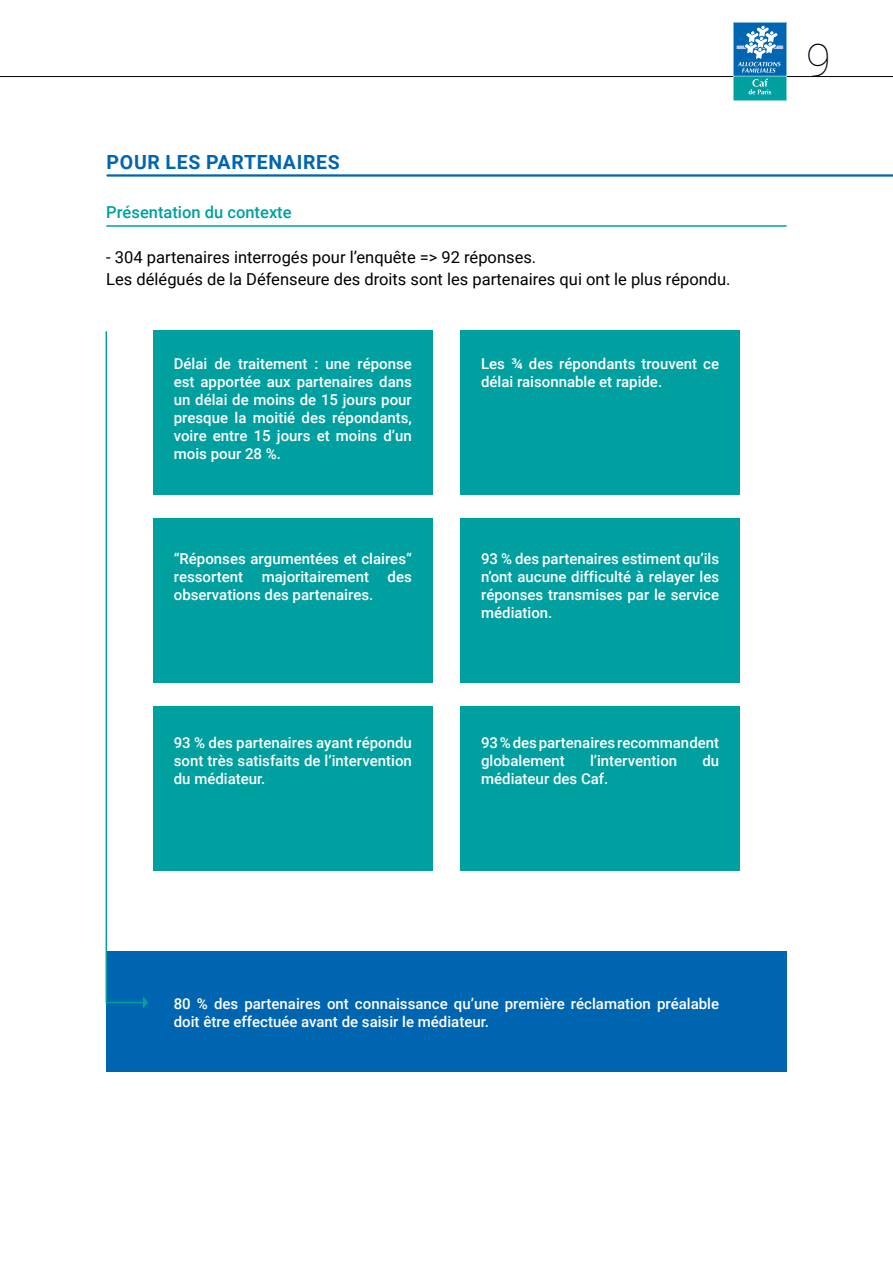
<style>
.page{position:relative;width:893px;height:1263px;background:#fff}
.page>*{position:absolute;margin:0;border:0;box-sizing:border-box;transform-origin:0 0}
.t1{font:100 45px "Roboto";color:#000}
.t2{font:700 19.5px "Roboto";letter-spacing:.035em;color:#0065b1}
.t3{font:16.5px/22.2px "Roboto";color:#000}
.t4{font:500 16.5px "Roboto";color:#009fa0}
.t5{font:500 15px/18px "Roboto";color:#fff;text-align:justify}
</style>
<div class="page">
<hr style="left:0;top:76px;width:893px;height:1px;background:#000">
<svg style="left:733px;top:22px;width:54px;height:79px;background:#3495bc"></svg>
<hr style="left:107px;top:174px;width:786px;height:3px;background:#0065b1">
<div style="left:106px;top:951px;width:681px;height:120px;background:#0065b1"></div>
<div style="left:153px;top:330px;width:280px;height:165px;background:#009fa0"></div>
<div style="left:460px;top:330px;width:280px;height:165px;background:#009fa0"></div>
<div style="left:153px;top:518px;width:280px;height:165px;background:#009fa0"></div>
<div style="left:460px;top:518px;width:280px;height:165px;background:#009fa0"></div>
<div style="left:153px;top:706px;width:280px;height:165px;background:#009fa0"></div>
<div style="left:460px;top:706px;width:280px;height:165px;background:#009fa0"></div>
<svg style="left:105px;top:331px;width:43px;height:677px"></svg>
<hr style="left:106px;top:225px;width:681px;height:2px;background:#009fa0">
<h2 class="t2" style="left:107px;top:149px;width:235px">POUR LES PARTENAIRES</h2>
<p class="t4" style="left:106px;top:201px;width:187px">Présentation du contexte</p>
<p class="t3" style="left:106px;top:245px;width:626px">- 304 partenaires interrogés pour l’enquête =&gt; 92 réponses.<br>Les délégués de la Défenseure des droits sont les partenaires qui ont le plus répondu.</p>
<p class="t5" style="left:174px;top:355px;width:240px">Délai de traitement : une réponse est apportée aux partenaires dans un délai de moins de 15 jours pour presque la moitié des répondants, voire entre 15 jours et moins d’un mois pour 28 %.</p>
<p class="t5" style="left:481px;top:355px;width:240px">Les ¾ des répondants trouvent ce délai raisonnable et rapide.</p>
<p class="t5" style="left:174px;top:549px;width:240px">“Réponses argumentées et claires“ ressortent majoritairement des observations des partenaires.</p>
<p class="t5" style="left:481px;top:549px;width:240px">93 % des partenaires estiment qu’ils n’ont aucune difficulté à relayer les réponses transmises par le service médiation.</p>
<p class="t5" style="left:174px;top:733px;width:240px">93 % des partenaires ayant répondu sont très satisfaits de l’intervention du médiateur.</p>
<p class="t5" style="left:481px;top:733px;width:240px">93 % des partenaires recommandent globalement</p>
<p class="t5" style="left:590px;top:751px;width:89px">l’intervention</p>
<p class="t5" style="left:702px;top:751px;width:18px">du</p>
<p class="t5" style="left:481px;top:769px;width:129px">médiateur des Caf.</p>
<h1 class="t1" style="left:806px;top:29px;width:26px">9</h1>
<p class="t5" style="left:174px;top:994px;width:547px">80 % des partenaires ont connaissance qu’une première réclamation préalable doit être effectuée avant de saisir le médiateur.</p>
</div>
